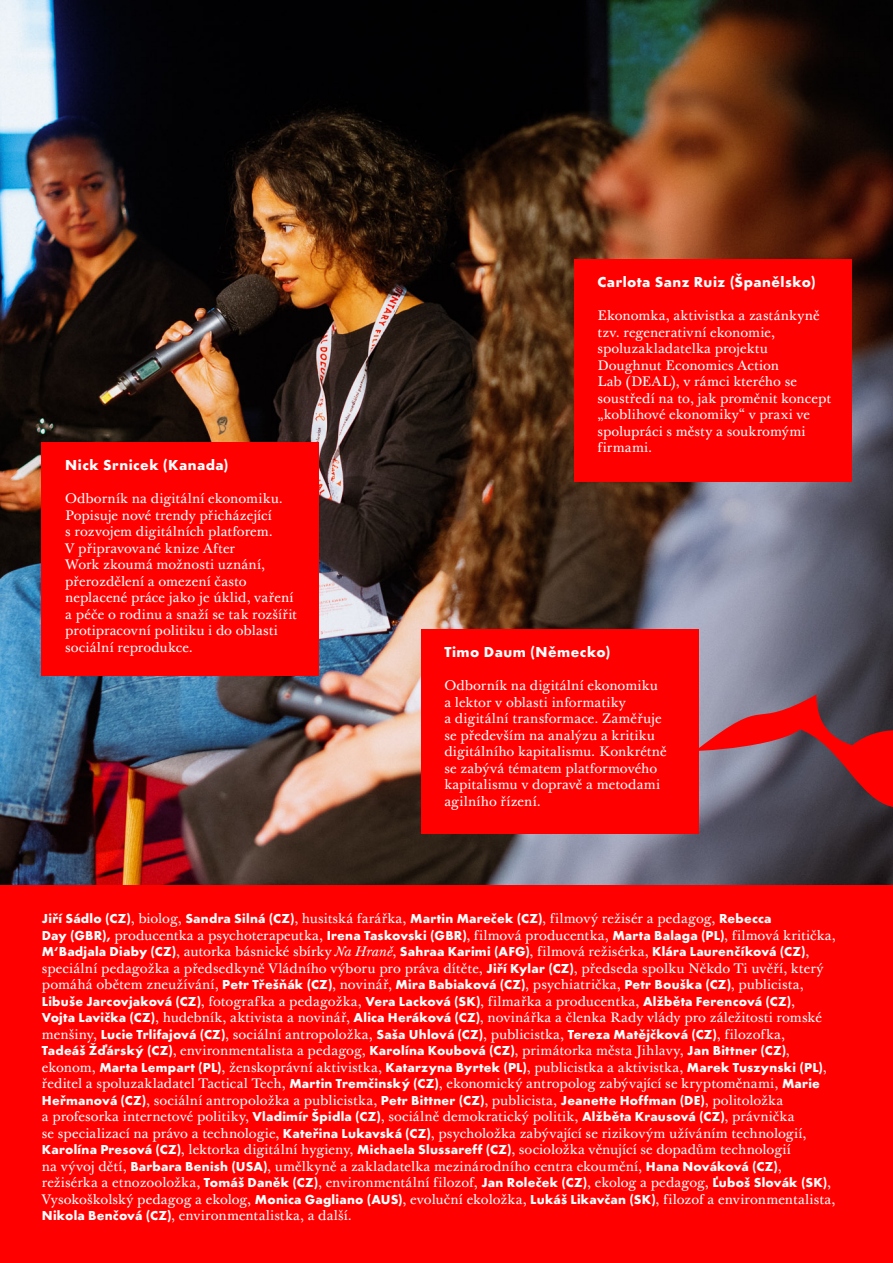
<style>
.page{position:relative;width:893px;height:1263px;background:#fff}
.page>*{position:absolute;margin:0;border:0;box-sizing:border-box;transform-origin:0 0}
.t1{font:700 15px "Futiglau Odstupnovana";letter-spacing:.035em;color:#fff}
.t2{font:13.5px/16.5px "Baskerville 10 Pro";letter-spacing:.005em;color:#fff}
.t3{font:700 13.5px "Futiglau Odstupnovana";letter-spacing:.02em;color:#fff}
.s1{font-family:"Baskerville 10 Pro";font-weight:400}
.s2{font-family:"Futiglau Odstupnovana";font-weight:700}
.s3{font-family:"Baskerville 10 Pro";font-weight:400;font-style:italic}
</style>
<div class="page">
<img style="left:0;top:0;width:893px;height:885px">
<div style="left:421px;top:629px;width:277px;height:204px;background:#f00"></div>
<div style="left:42px;top:442px;width:277px;height:234px;background:#f00"></div>
<div style="left:574px;top:259px;width:277px;height:223px;background:#f00"></div>
<div style="left:0;top:885px;width:893px;height:378px;background:#f00"></div>
<svg style="left:657px;top:612px;width:236px;height:240px"></svg>
<p class="t1" style="left:65px;top:456px;width:165px">Nick Srnicek (Kanada)</p>
<p class="t2" style="left:65px;top:491px;width:233px">Odborník na digitální ekonomiku.<br>Popisuje nové trendy přicházející<br>s rozvojem digitálních platforem.<br>V připravované knize After<br>Work zkoumá možnosti uznání, přerozdělení a omezení často neplacené práce jako je úklid, vaření a péče o rodinu a snaží se tak rozšířit protipracovní politiku i do oblasti sociální reprodukce.</p>
<p class="t1" style="left:597px;top:273px;width:220px">Carlota Sanz Ruiz (Španělsko)</p>
<p class="t2" style="left:597px;top:308px;width:235px">Ekonomka, aktivistka a zastánkyně tzv. regenerativní ekonomie, spoluzakladatelka projektu<br>Doughnut Economics Action<br>Lab (DEAL), v rámci kterého se soustředí na to, jak proměnit koncept „koblihové ekonomiky“ v praxi ve spolupráci s městy a soukromými firmami.</p>
<p class="t1" style="left:444px;top:643px;width:168px">Timo Daum (Německo)</p>
<p class="t2" style="left:444px;top:678px;width:224px">Odborník na digitální ekonomiku a lektor v oblasti informatiky<br>a digitální transformace. Zaměřuje se především na analýzu a kritiku digitálního kapitalismu. Konkrétně se zabývá tématem platformového kapitalismu v dopravě a metodami agilního řízení.</p>
<p class="t3" style="left:42px;top:910px;width:731px">Jiří Sádlo (CZ)<span class="s1">, biolog,</span> Sandra Silná (CZ)<span class="s1">, husitská farářka,</span> Martin Mareček (CZ)<span class="s1">, filmový režisér a pedagog,</span> Rebecca</p>
<p class="t2" style="left:42px;top:927px;width:795px"><span class="s2">Day (GBR),</span> producentka a psychoterapeutka, <span class="s2">Irena Taskovski (GBR)</span>, filmová producentka, <span class="s2">Marta Balaga (PL)</span>, filmová kritička,</p>
<p class="t3" style="left:42px;top:943px;width:769px">M‘Badjala Diaby (CZ)<span class="s1">, autorka básnické sbírky</span> <span class="s3">Na Hraně</span><span class="s1">,</span> Sahraa Karimi (AFG)<span class="s1">, filmová režisérka,</span> Klára Laurenčíková (CZ)<span class="s1">,</span></p>
<p class="t2" style="left:42px;top:960px;width:783px">speciální pedagožka a předsedkyně Vládního výboru pro práva dítěte, <span class="s2">Jiří Kylar (CZ)</span>, předseda spolku Někdo Ti uvěří, který pomáhá obětem zneužívání, <span class="s2">Petr Třešňák (CZ)</span>, novinář, <span class="s2">Mira Babiaková (CZ)</span>, psychiatrička, <span class="s2">Petr Bouška (CZ)</span>, publicista,</p>
<p class="t3" style="left:42px;top:993px;width:755px">Libuše Jarcovjaková (CZ)<span class="s1">, fotografka a pedagožka,</span> Vera Lacková (SK)<span class="s1">, filmařka a producentka,</span> Alžběta Ferencová (CZ)<span class="s1">,</span></p>
<p class="t2" style="left:42px;top:1010px;width:795px"><span class="s2">Vojta Lavička (CZ)</span>, hudebník, aktivista a novinář, <span class="s2">Alica Heráková (CZ)</span>, novinářka a členka Rady vlády pro záležitosti romské menšiny, <span class="s2">Lucie Trlifajová (CZ)</span>, sociální antropoložka, <span class="s2">Saša Uhlová (CZ)</span>, publicistka, <span class="s2">Tereza Matějčková (CZ)</span>, filozofka,<br><span class="s2">Tadeáš Žďárský (CZ)</span>, environmentalista a pedagog, <span class="s2">Karolína Koubová (CZ)</span>, primátorka města Jihlavy, <span class="s2">Jan Bittner (CZ)</span>, ekonom, <span class="s2">Marta Lempart (PL)</span>, ženskoprávní aktivistka, <span class="s2">Katarzyna Byrtek (PL)</span>, publicistka a aktivistka, <span class="s2">Marek Tuszynski (PL)</span>, ředitel a spoluzakladatel Tactical Tech, <span class="s2">Martin Tremčinský (CZ)</span>, ekonomický antropolog zabývající se kryptoměnami, <span class="s2">Marie Heřmanová (CZ)</span>, sociální antropoložka a publicistka, <span class="s2">Petr Bittner (CZ)</span>, publicista, <span class="s2">Jeanette Hoffman (DE)</span>, politoložka<br>a profesorka internetové politiky, <span class="s2">Vladimír Špidla (CZ)</span>, sociálně demokratický politik, <span class="s2">Alžběta Krausová (CZ)</span>, právnička<br>se specializací na právo a technologie, <span class="s2">Kateřina Lukavská (CZ)</span>, psycholožka zabývající se rizikovým užíváním technologií, <span class="s2">Karolína Presová (CZ)</span>, lektorka digitální hygieny, <span class="s2">Michaela Slussareff (CZ)</span>, socioložka věnující se dopadům technologií<br>na vývoj dětí, <span class="s2">Barbara Benish (USA)</span>, umělkyně a zakladatelka mezinárodního centra ekoumění, <span class="s2">Hana Nováková (CZ)</span>, režisérka a etnozooložka, <span class="s2">Tomáš Daněk (CZ)</span>, environmentální filozof, <span class="s2">Jan Roleček (CZ)</span>, ekolog a pedagog, <span class="s2">Ľuboš Slovák (SK)</span>, Vysokoškolský pedagog a ekolog, <span class="s2">Monica Gagliano (AUS)</span>, evoluční ekoložka, <span class="s2">Lukáš Likavčan (SK)</span>, filozof a environmentalista, <span class="s2">Nikola Benčová (CZ)</span>, environmentalistka, a další.</p>
</div>
